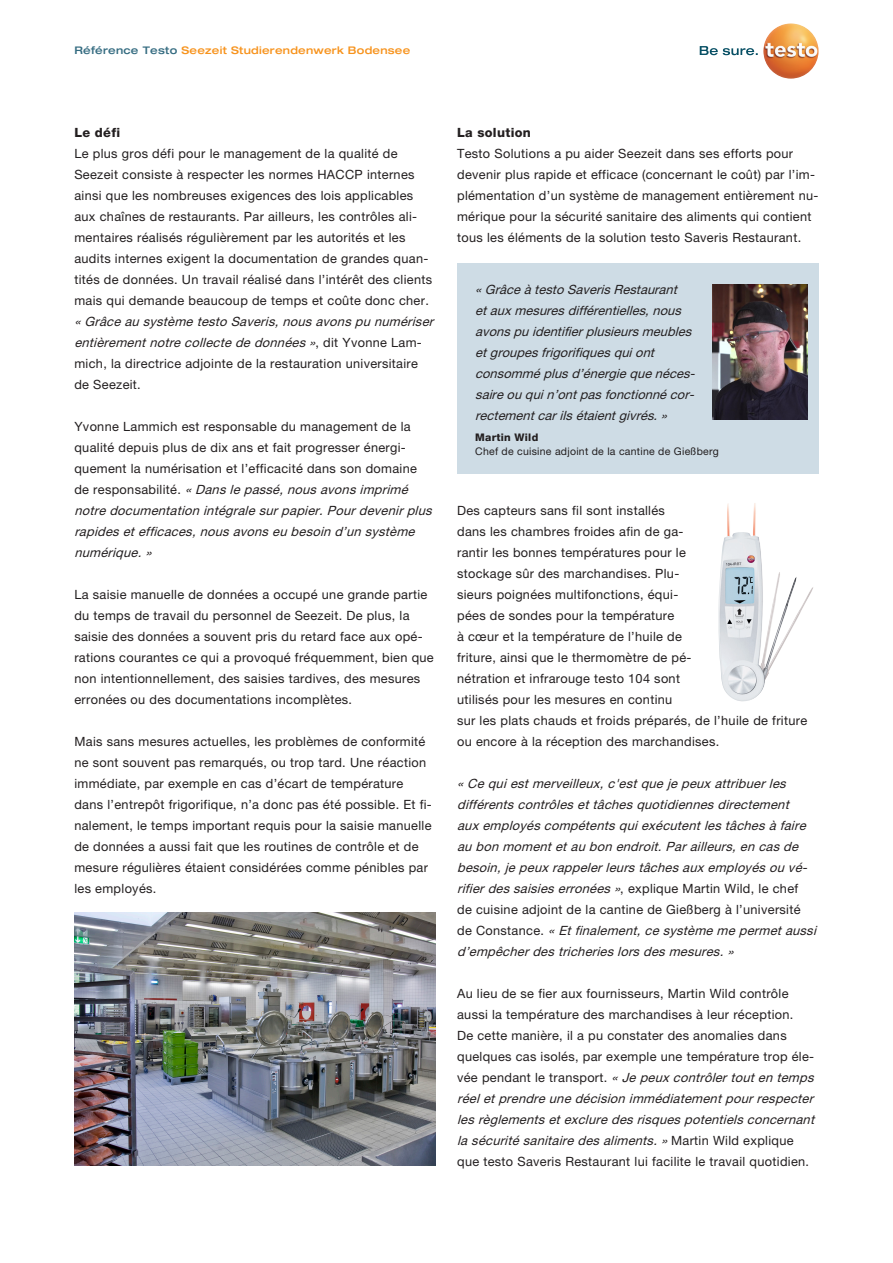
<style>
.page{position:relative;width:893px;height:1263px;background:#fff}
.page>*{position:absolute;margin:0;border:0;box-sizing:border-box;transform-origin:0 0}
.Copy_8_5_pt{font:12.75px/21px "Helvetica Neue LTW1 G";letter-spacing:.025em;color:#231f20}
.Copy_8_5_pt-2{font:italic 12.75px/21px "Helvetica Neue LTW1 G";color:#231f20}
.Copy_7_pt{font:italic 12.75px/21px "Helvetica Neue LTW1 G";color:#231f20}
.Copy_8_5_pt-3{font:800 12.75px "Helvetica Neue LTW1 G";letter-spacing:.025em;color:#231f20}
.Geraetename_im_Kopfbund{font:500 expanded 10.5px "Helvetica Neue LTW1 G";letter-spacing:.025em;color:#f7931d}
.Copy_7_pt-2{font:10.5px "Helvetica Neue LTW1 G";letter-spacing:.025em;color:#231f20}
.Copy_7_pt-3{font:800 10.5px "Helvetica Neue LTW1 G";letter-spacing:.025em;color:#231f20}
.s1{color:#356c81}
.s2{font-style:italic}
.s3{font-style:normal}
</style>
<div class="page">
<svg style="left:700px;top:46px;width:58px;height:9px"></svg>
<img style="left:763px;top:23px;width:56px;height:56px;border-radius:28px">
<img style="left:74px;top:912px;width:362px;height:254px">
<div style="left:457px;top:264px;width:362px;height:210px;background:#cedce5"></div>
<img style="left:718px;top:503px;width:95px;height:198px">
<img style="left:712px;top:285px;width:96px;height:134px">
<p class="Geraetename_im_Kopfbund" style="left:74px;top:43px;width:337px"><span class="s1">Référence Testo</span> Seezeit Studierendenwerk Bodensee</p>
<p class="Copy_8_5_pt-3" style="left:74px;top:125px;width:47px">Le défi</p>
<p class="Copy_8_5_pt" style="left:74px;top:143px;width:364px">Le plus gros défi pour le management de la qualité de Seezeit consiste à respecter les normes HACCP internes ainsi que les nombreuses exigences des lois applicables aux chaînes de restaurants. Par ailleurs, les contrôles ali&shy;mentaires réalisés régulièrement par les autorités et les audits internes exigent la documentation de grandes quan&shy;tités de données. Un travail réalisé dans l’intérêt des clients mais qui demande beaucoup de temps et coûte donc cher. <span class="s2">«Grâce au système testo Saveris,nousavonspu numériser entièrementnotre collecte de données»</span>, d i t Y v o n n e L a m - mich, la directrice adjointe de la restauration universitaire<br>de Seezeit.</p>
<p class="Copy_8_5_pt" style="left:74px;top:416px;width:363px">Yvonne Lammich est responsable du management de la qualité depuis plus de dix ans et fait progresser énergi&shy;quement la numérisation et l’efficacité dans son domaine<br>d e r e s p o n s a b i l i t é . <span class="s2">«Dansle passé,nousavonsimprimé notre documentation intégrale surpapier.Pourdevenirplus rapidesetefficaces,nousavonseu besoin d’un système numérique.»</span></p>
<p class="Copy_8_5_pt" style="left:74px;top:584px;width:361px">La saisie manuelle de données a occupé une grande partie du temps de travail du personnel de Seezeit. De plus, la saisie des données a souvent pris du retard face aux opé&shy;rations courantes ce qui a provoqué fréquemment, bien que non intentionnellement, des saisies tardives, des mesures erronées ou des documentations incomplètes.</p>
<p class="Copy_8_5_pt" style="left:74px;top:731px;width:359px">Mais sans mesures actuelles, les problèmes de conformité ne sont souvent pas remarqués, ou trop tard. Une réaction immédiate, par exemple en cas d’écart de température dans l’entrepôt frigorifique, n’a donc pas été possible. Et fi&shy;nalement, le temps important requis pour la saisie manuelle de données a aussi fait que les routines de contrôle et de mesure régulières étaient considérées comme pénibles par les employés.</p>
<p class="Copy_8_5_pt-3" style="left:457px;top:125px;width:75px">La solution</p>
<p class="Copy_8_5_pt" style="left:457px;top:143px;width:363px">Testo Solutions a pu aider Seezeit dans ses efforts pour devenir plus rapide et efficace (concernant le coût) par l’im&shy;plémentation d’un système de management entièrement nu&shy;mérique pour la sécurité sanitaire des aliments qui contient tous les éléments de la solution testo Saveris Restaurant.</p>
<p class="Copy_7_pt" style="left:475px;top:279px;width:225px">«GrâceàtestoSaverisRestaurant etauxmesuresdifférentielles,nous avonspuidentifierplusieursmeubles etgroupesfrigorifiquesquiont consomméplusd’énergiequenéces&shy;saireouquin’ontpasfonctionnécor&shy;rectementcarilsétaientgivrés.»</p>
<p class="Copy_7_pt-3" style="left:475px;top:431px;width:65px">Martin Wild</p>
<p class="Copy_7_pt-2" style="left:475px;top:444px;width:245px">Chef de cuisine adjoint de la cantine de Gießberg</p>
<p class="Copy_8_5_pt" style="left:457px;top:500px;width:352px">Des capteurs sans fil sont installés<br>dans les chambres froides afin de ga-<br>rantir les bonnes températures pour le<br>stockage sûr des marchandises. Plu-<br>sieurs poignées multifonctions, équi-<br>pées de sondes pour la température<br>à cœur et la température de l’huile de<br>friture, ainsi que le thermomètre de pé-<br>nétration et infrarouge testo 104 sont<br>utilisés pour les mesures en continu<br>sur les plats chauds et froids préparés, de l’huile de friture ou encore à la réception des marchandises.</p>
<p class="Copy_8_5_pt-2" style="left:457px;top:773px;width:364px">«Ce quiestmerveilleux,c'estque je peuxattribuerles différentscontrôlesettâchesquotidiennesdirectement auxemployéscompétentsquiexécutentlestâchesà faire au bon momentetau bon endroit.Parailleurs,en casde besoin,je peuxrappelerleurstâchesauxemployésou vé&shy;rifierdessaisieserronées»<span class="s3">, ex p l i q u e M a rt i n W i l d , l e c h ef<br>de cuisine adjoint de la cantine de Gießberg à l’université<br>d e C o n s t a n c e .</span> «Etfinalement,ce système me permetaussi d’empêcherdestricherieslorsdesmesures.»</p>
<p class="Copy_8_5_pt" style="left:457px;top:983px;width:363px">Au lieu de se fier aux fournisseurs, Martin Wild contrôle aussi la température des marchandises à leur réception.<br>De cette manière, il a pu constater des anomalies dans quelques cas isolés, par exemple une température trop éle&shy;v é e p e n d a n t l e t r a n s p o r t . <span class="s2">«Je peuxcontrôlertouten temps réeletprendre une décision immédiatementpourrespecter lesrèglementsetexclure desrisquespotentielsconcernant la sécurité sanitaire desaliments.»</span>M a r t i n W i l d e x p l i q u e que testo Saveris Restaurant lui facilite le travail quotidien.</p>
</div>
